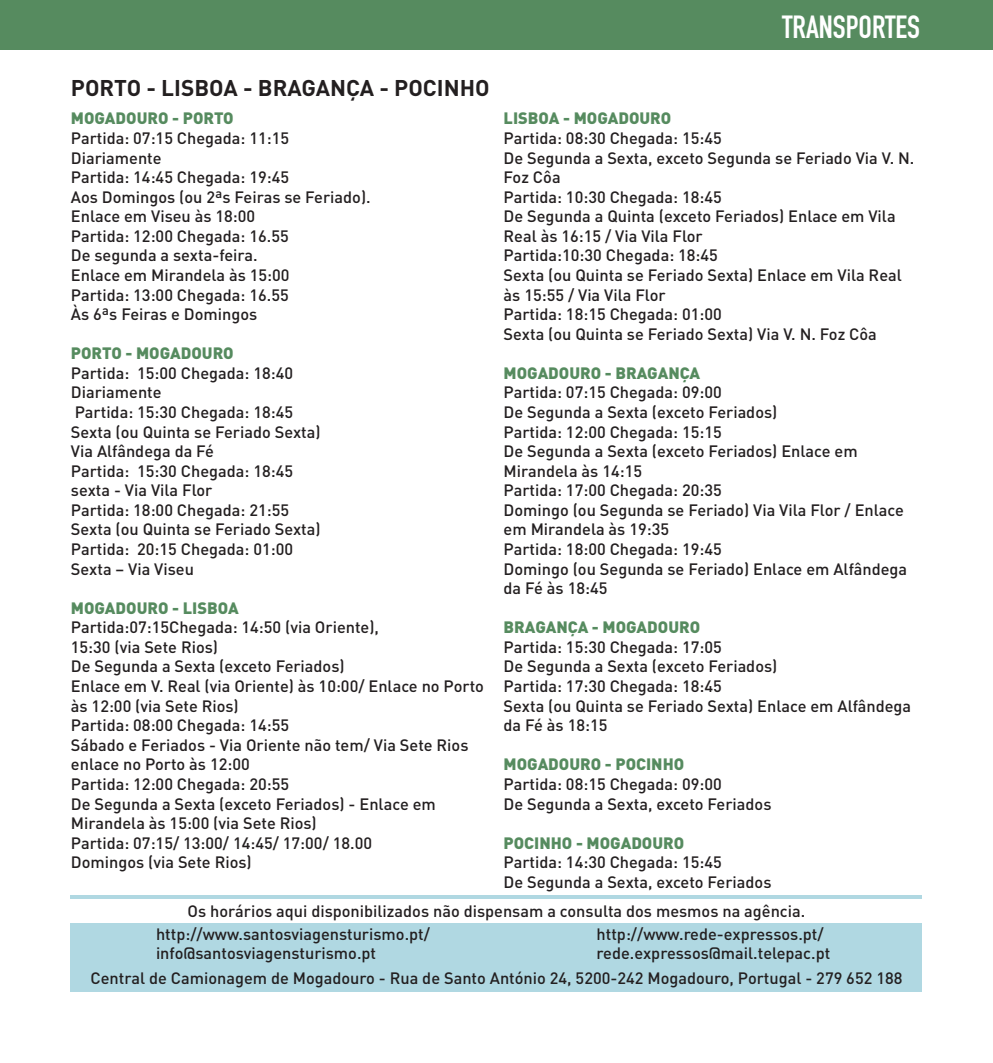
<style>
.page{position:relative;width:993px;height:1063px;background:#fff}
.page>*{position:absolute;margin:0;border:0;box-sizing:border-box;transform-origin:0 0}
.t1{font:31.5px "DIN Engschrift Std";color:#fff}
.t2{font:700 22.5px "DIN Pro";color:#231f20}
.t3{font:500 16.25px/19.5px "DIN Pro";color:#231f20}
.t4{font:900 16.25px "DIN Pro";color:#568b5f}
</style>
<div class="page">
<div style="left:71px;top:924px;width:850px;height:68px;background:#b0d8e2"></div>
<hr style="left:71px;top:895px;width:850px;height:4px;background:#b0d8e2">
<div style="left:0;top:0;width:992px;height:50px;background:#568b5f"></div>
<h1 class="t1" style="left:781px;top:9px;width:139px">TRANSPORTES</h1>
<h2 class="t2" style="left:71px;top:72px;width:420px">PORTO - LISBOA - BRAGANÇA - POCINHO</h2>
<p class="t4" style="left:71px;top:108px;width:164px">MOGADOURO - PORTO</p>
<p class="t3" style="left:71px;top:128px;width:301px">Partida: 07:15 Chegada: 11:15<br>Diariamente<br>Partida: 14:45 Chegada: 19:45<br>Aos Domingos (ou 2ªs Feiras se Feriado).<br>Enlace em Viseu às 18:00<br>Partida: 12:00 Chegada: 16.55<br>De segunda a sexta-feira.<br>Enlace em Mirandela às 15:00<br>Partida: 13:00 Chegada: 16.55<br>Às 6ªs Feiras e Domingos</p>
<p class="t4" style="left:71px;top:342px;width:164px">PORTO - MOGADOURO</p>
<p class="t3" style="left:71px;top:363px;width:251px">Partida: 15:00 Chegada: 18:40<br>Diariamente<br>Partida: 15:30 Chegada: 18:45<br>Sexta (ou Quinta se Feriado Sexta)<br>Via Alfândega da Fé<br>Partida: 15:30 Chegada: 18:45 sexta - Via Vila Flor<br>Partida: 18:00 Chegada: 21:55<br>Sexta (ou Quinta se Feriado Sexta)<br>Partida: 20:15 Chegada: 01:00<br>Sexta – Via Viseu</p>
<p class="t4" style="left:71px;top:597px;width:169px">MOGADOURO - LISBOA</p>
<p class="t3" style="left:71px;top:617px;width:414px">Partida:07:15Chegada: 14:50 (via Oriente),<br>15:30 (via Sete Rios)<br>De Segunda a Sexta (exceto Feriados)<br>Enlace em V. Real (via Oriente) às 10:00/ Enlace no Porto às 12:00 (via Sete Rios)<br>Partida: 08:00 Chegada: 14:55<br>Sábado e Feriados - Via Oriente não tem/ Via Sete Rios enlace no Porto às 12:00<br>Partida: 12:00 Chegada: 20:55<br>De Segunda a Sexta (exceto Feriados) - Enlace em Mirandela às 15:00 (via Sete Rios)<br>Partida: 07:15/ 13:00/ 14:45/ 17:00/ 18.00<br>Domingos (via Sete Rios)</p>
<p class="t4" style="left:503px;top:108px;width:169px">LISBOA - MOGADOURO</p>
<p class="t3" style="left:503px;top:128px;width:412px">Partida: 08:30 Chegada: 15:45<br>De Segunda a Sexta, exceto Segunda se Feriado Via V. N.<br>Foz Côa<br>Partida: 10:30 Chegada: 18:45<br>De Segunda a Quinta (exceto Feriados) Enlace em Vila Real às 16:15 / Via Vila Flor<br>Partida:10:30 Chegada: 18:45<br>Sexta (ou Quinta se Feriado Sexta) Enlace em Vila Real às 15:55 / Via Vila Flor<br>Partida: 18:15 Chegada: 01:00<br>Sexta (ou Quinta se Feriado Sexta) Via V. N. Foz Côa</p>
<p class="t4" style="left:503px;top:362px;width:198px">MOGADOURO - BRAGANÇA</p>
<p class="t3" style="left:503px;top:382px;width:405px">Partida: 07:15 Chegada: 09:00<br>De Segunda a Sexta (exceto Feriados)<br>Partida: 12:00 Chegada: 15:15<br>De Segunda a Sexta (exceto Feriados) Enlace em Mirandela às 14:15<br>Partida: 17:00 Chegada: 20:35<br>Domingo (ou Segunda se Feriado) Via Vila Flor / Enlace em Mirandela às 19:35<br>Partida: 18:00 Chegada: 19:45<br>Domingo (ou Segunda se Feriado) Enlace em Alfândega da Fé às 18:45</p>
<p class="t4" style="left:503px;top:616px;width:198px">BRAGANÇA - MOGADOURO</p>
<p class="t3" style="left:503px;top:637px;width:409px">Partida: 15:30 Chegada: 17:05<br>De Segunda a Sexta (exceto Feriados)<br>Partida: 17:30 Chegada: 18:45<br>Sexta (ou Quinta se Feriado Sexta) Enlace em Alfândega da Fé às 18:15</p>
<p class="t4" style="left:503px;top:753px;width:182px">MOGADOURO - POCINHO</p>
<p class="t3" style="left:503px;top:774px;width:269px">Partida: 08:15 Chegada: 09:00<br>De Segunda a Sexta, exceto Feriados</p>
<p class="t4" style="left:503px;top:832px;width:182px">POCINHO - MOGADOURO</p>
<p class="t3" style="left:503px;top:852px;width:269px">Partida: 14:30 Chegada: 15:45<br>De Segunda a Sexta, exceto Feriados</p>
<p class="t3" style="left:187px;top:900px;width:619px">Os horários aqui disponibilizados não dispensam a consulta dos mesmos na agência.</p>
<p class="t3" style="left:156px;top:924px;width:275px">http://www.santosviagensturismo.pt/ info@santosviagensturismo.pt</p>
<p class="t3" style="left:596px;top:924px;width:235px">http://www.rede-expressos.pt/ rede.expressos@mail.telepac.pt</p>
<p class="t3" style="left:90px;top:968px;width:813px">Central de Camionagem de Mogadouro - Rua de Santo António 24, 5200-242 Mogadouro, Portugal - 279 652 188</p>
</div>
